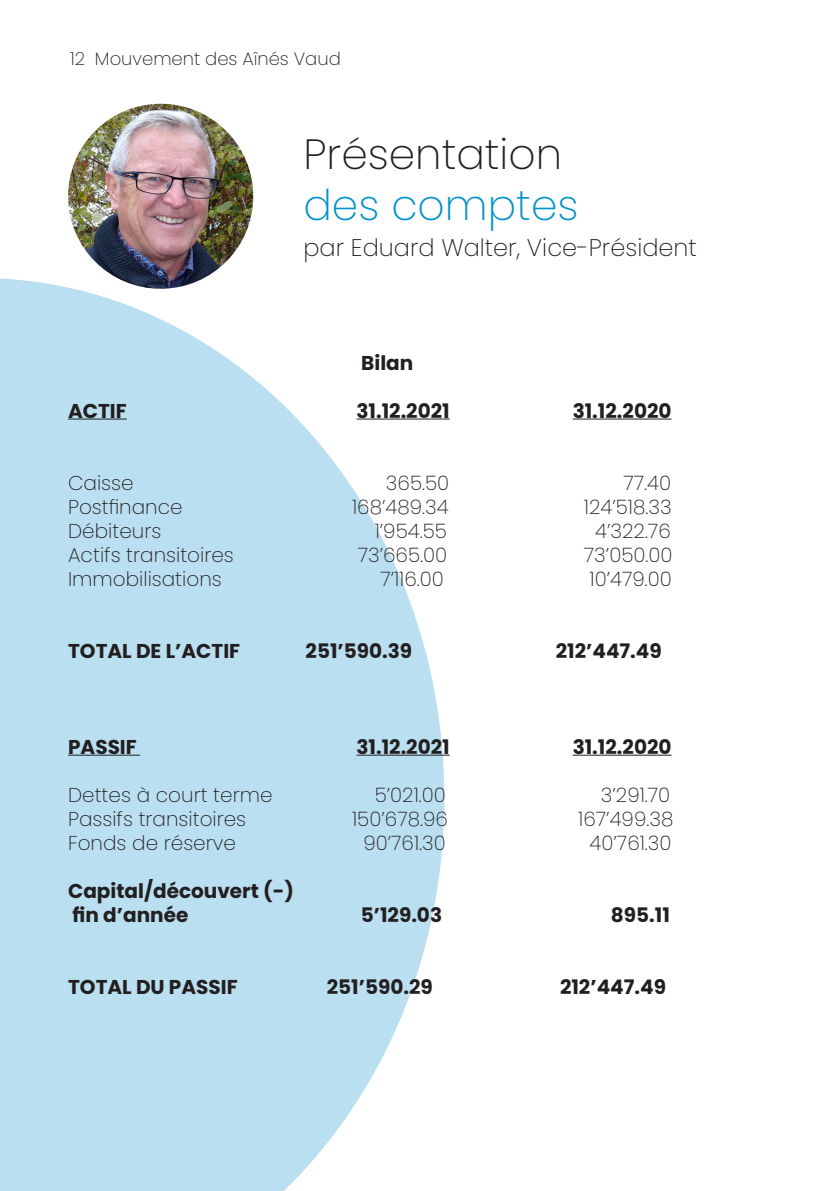
<style>
.page{position:relative;width:840px;height:1191px;background:#fff}
.page>*{position:absolute;margin:0;border:0;box-sizing:border-box;transform-origin:0 0}
.t1{font:200 42.2px/50.8px "Poppins";color:#231f20}
.t2{font:200 24px "Poppins";color:#231f20}
.t3{font:200 20px "Poppins";color:#231f20}
.t4{font:700 20px "Poppins";color:#231f20}
.t5{font:200 18px "Poppins";color:#231f20}
.s1{color:#0092ca}
</style>
<div class="page">
<svg style="left:0;top:278px;width:444px;height:913px;fill:#badff0"></svg>
<img style="left:68px;top:104px;width:185px;height:185px;border-radius:92px">
<hr style="left:68px;top:418px;width:59px;height:1px;background:#231f20">
<hr style="left:356px;top:418px;width:93px;height:1px;background:#231f20">
<hr style="left:572px;top:418px;width:99px;height:1px;background:#231f20">
<hr style="left:68px;top:754px;width:72px;height:1px;background:#231f20">
<hr style="left:356px;top:754px;width:93px;height:1px;background:#231f20">
<hr style="left:572px;top:754px;width:99px;height:1px;background:#231f20">
<p class="t5" style="left:70px;top:48px;width:272px">12 Mouvement des Aînés Vaud</p>
<p class="t1" style="left:303px;top:129px;width:276px">Présentation <span class="s1">des comptes</span></p>
<p class="t2" style="left:303px;top:234px;width:394px">par Eduard Walter, Vice-Président</p>
<p class="t4" style="left:361px;top:351px;width:54px">Bilan</p>
<p class="t4" style="left:68px;top:399px;width:60px">ACTIF</p>
<p class="t4" style="left:356px;top:399px;width:95px">31.12.2021</p>
<p class="t4" style="left:572px;top:399px;width:100px">31.12.2020</p>
<p class="t3" style="left:68px;top:471px;width:67px">Caisse</p>
<p class="t3" style="left:386px;top:471px;width:65px">365.50</p>
<p class="t3" style="left:623px;top:471px;width:49px">77.40</p>
<p class="t3" style="left:68px;top:495px;width:116px">Postfinance</p>
<p class="t3" style="left:352px;top:495px;width:98px">168’489.34</p>
<p class="t3" style="left:583px;top:495px;width:89px">124’518.33</p>
<p class="t3" style="left:68px;top:519px;width:95px">Débiteurs</p>
<p class="t3" style="left:374px;top:519px;width:74px">1’954.55</p>
<p class="t3" style="left:595px;top:519px;width:77px">4’322.76</p>
<p class="t3" style="left:68px;top:543px;width:167px">Actifs transitoires</p>
<p class="t3" style="left:357px;top:543px;width:91px">73’665.00</p>
<p class="t3" style="left:583px;top:543px;width:90px">73’050.00</p>
<p class="t3" style="left:68px;top:567px;width:155px">Immobilisations</p>
<p class="t3" style="left:380px;top:567px;width:65px">7’116.00</p>
<p class="t3" style="left:589px;top:567px;width:84px">10’479.00</p>
<p class="t4" style="left:68px;top:639px;width:173px">TOTAL DE L’ACTIF</p>
<p class="t4" style="left:305px;top:639px;width:108px">251’590.39</p>
<p class="t4" style="left:555px;top:639px;width:107px">212’447.49</p>
<p class="t4" style="left:68px;top:735px;width:70px">PASSIF</p>
<p class="t4" style="left:356px;top:735px;width:95px">31.12.2021</p>
<p class="t4" style="left:572px;top:735px;width:100px">31.12.2020</p>
<p class="t3" style="left:68px;top:783px;width:206px">Dettes à court terme</p>
<p class="t3" style="left:374px;top:783px;width:73px">5’021.00</p>
<p class="t3" style="left:600px;top:783px;width:71px">3’291.70</p>
<p class="t3" style="left:68px;top:807px;width:179px">Passifs transitoires</p>
<p class="t3" style="left:352px;top:807px;width:97px">150’678.96</p>
<p class="t3" style="left:578px;top:807px;width:96px">167’499.38</p>
<p class="t3" style="left:68px;top:831px;width:169px">Fonds de réserve</p>
<p class="t3" style="left:363px;top:831px;width:84px">90’761.30</p>
<p class="t3" style="left:589px;top:831px;width:83px">40’761.30</p>
<p class="t4" style="left:68px;top:879px;width:227px">Capital/découvert (-)</p>
<p class="t4" style="left:72px;top:903px;width:117px">fin d’année</p>
<p class="t4" style="left:360px;top:903px;width:83px">5’129.03</p>
<p class="t4" style="left:610px;top:903px;width:60px">895.11</p>
<p class="t4" style="left:68px;top:975px;width:171px">TOTAL DU PASSIF</p>
<p class="t4" style="left:326px;top:975px;width:107px">251’590.29</p>
<p class="t4" style="left:559px;top:975px;width:107px">212’447.49</p>
</div>
